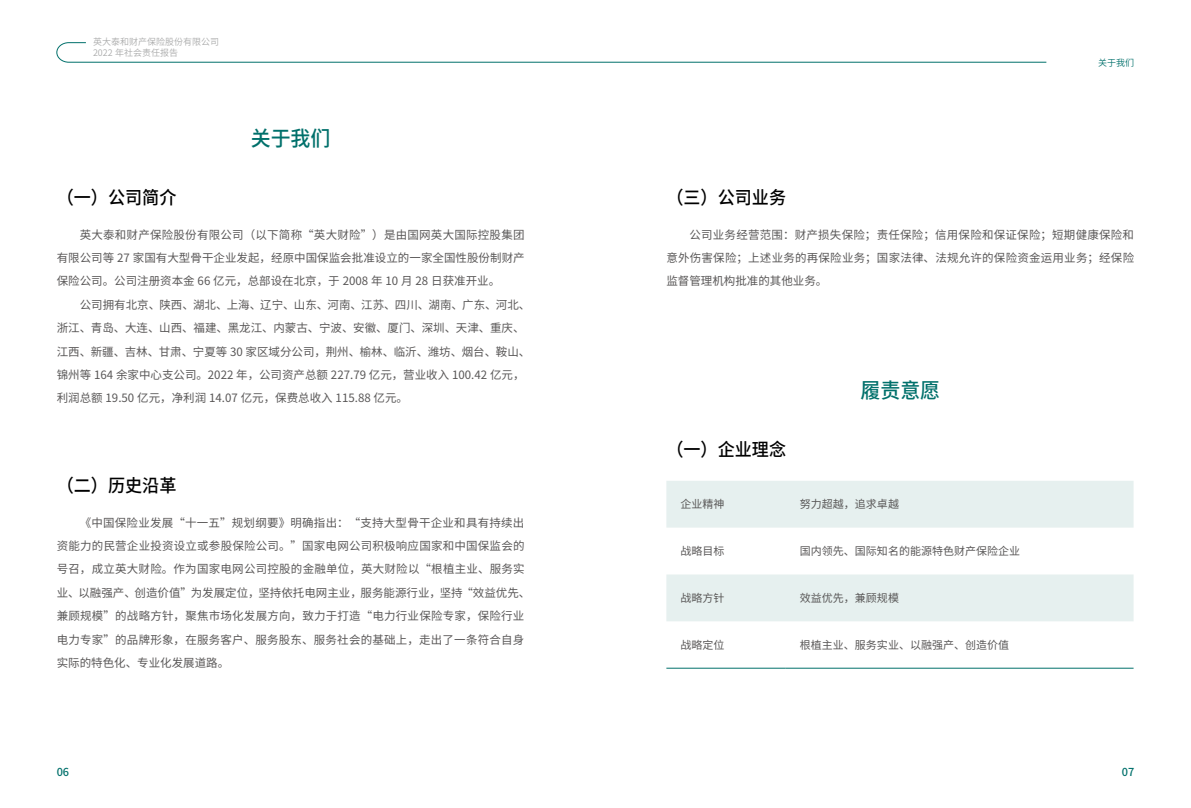
<style>
.page{position:relative;width:1191px;height:808px;background:#fff}
.page>*{position:absolute;margin:0;border:0;box-sizing:border-box;transform-origin:0 0}
.t1{font:500 21px "Source Han Sans CN";color:#00706b;scale:.95 1}
.t2{font:500 18px "Source Han Sans CN";color:#000;scale:.95 1}
.t3{font:11.5px/23.4px "Source Han Sans SC";color:#595757;text-align:justify}
.t4{font:11.5px/23.4px "Source Han Sans SC";letter-spacing:.02em;color:#595757}
.t5{font:11px "Source Han Sans SC";color:#595757}
.t6{font:500 11px "Source Han Sans SC";color:#00706b}
.t7{font:9px/10.8px "Source Han Sans SC";color:#aaabab}
.t8{font:9px "Source Han Sans SC";color:#00706b}
</style>
<div class="page">
<svg style="left:57px;top:42px;width:989px;height:20px"></svg>
<svg style="left:666px;top:481px;width:467px;height:140px;fill:#e6f0ef"></svg>
<hr style="left:666px;top:668px;width:119px;height:1px;background:#00706b">
<hr style="left:785px;top:668px;width:348px;height:1px;background:#00706b">
<p class="t7" style="left:93px;top:37px;width:128px">英大泰和财产保险股份有限公司<br>2022 年社会责任报告</p>
<h2 class="t2" style="left:57px;top:187px;width:128px">（一）公司简介</h2>
<h1 class="t1" style="left:251px;top:127px;width:85px">关于我们</h1>
<p class="t3" style="left:57px;top:223px;width:469px;text-indent:23px">英大泰和财产保险股份有限公司（以下简称“英大财险”）是由国网英大国际控股集团有限公司等 27 家国有大型骨干企业发起，经原中国保监会批准设立的一家全国性股份制财产保险公司。公司注册资本金 66 亿元，总部设在北京，于 2008 年 10 月 28 日获准开业。</p>
<p class="t3" style="left:57px;top:293px;width:475px;text-align:left;text-indent:23px">公司拥有北京、陕西、湖北、上海、辽宁、山东、河南、江苏、四川、湖南、广东、河北、浙江、青岛、大连、山西、福建、黑龙江、内蒙古、宁波、安徽、厦门、深圳、天津、重庆、江西、新疆、吉林、甘肃、宁夏等 30 家区域分公司，荆州、榆林、临沂、潍坊、烟台、鞍山、锦州等 164 余家中心支公司。2022 年，公司资产总额 227.79 亿元，营业收入 100.42 亿元，利润总额 19.50 亿元，净利润 14.07 亿元，保费总收入 115.88 亿元。</p>
<h2 class="t2" style="left:57px;top:475px;width:128px">（二）历史沿革</h2>
<p class="t4" style="left:57px;top:511px;width:475px;text-indent:23px">《中国保险业发展“十一五”规划纲要》明确指出：“支持大型骨干企业和具有持续出资能力的民营企业投资设立或参股保险公司。”国家电网公司积极响应国家和中国保监会的号召，成立英大财险。作为国家电网公司控股的金融单位，英大财险以“根植主业、服务实业、以融强产、创造价值”为发展定位，坚持依托电网主业，服务能源行业，坚持“效益优先、兼顾规模”的战略方针，聚焦市场化发展方向，致力于打造“电力行业保险专家，保险行业电力专家”的品牌形象，在服务客户、服务股东、服务社会的基础上，走出了一条符合自身实际的特色化、专业化发展道路。</p>
<h2 class="t2" style="left:666px;top:187px;width:128px">（三）公司业务</h2>
<p class="t8" style="left:1098px;top:57px;width:37px">关于我们</p>
<p class="t3" style="left:666px;top:223px;width:469px;text-indent:23px">公司业务经营范围：财产损失保险；责任保险；信用保险和保证保险；短期健康保险和意外伤害保险；上述业务的再保险业务；国家法律、法规允许的保险资金运用业务；经保险监督管理机构批准的其他业务。</p>
<h2 class="t2" style="left:666px;top:439px;width:128px">（一）企业理念</h2>
<h1 class="t1" style="left:860px;top:379px;width:85px">履责意愿</h1>
<p class="t5" style="left:680px;top:498px;width:45px">企业精神</p>
<p class="t5" style="left:800px;top:498px;width:100px">努力超越，追求卓越</p>
<p class="t5" style="left:680px;top:545px;width:45px">战略目标</p>
<p class="t5" style="left:800px;top:545px;width:221px">国内领先、国际知名的能源特色财产保险企业</p>
<p class="t5" style="left:680px;top:592px;width:45px">战略方针</p>
<p class="t5" style="left:800px;top:592px;width:100px">效益优先，兼顾规模</p>
<p class="t5" style="left:680px;top:639px;width:45px">战略定位</p>
<p class="t5" style="left:800px;top:639px;width:210px">根植主业、服务实业、以融强产、创造价值</p>
<p class="t6" style="left:57px;top:766px;width:14px">06</p>
<p class="t6" style="left:1121px;top:766px;width:14px">07</p>
</div>
